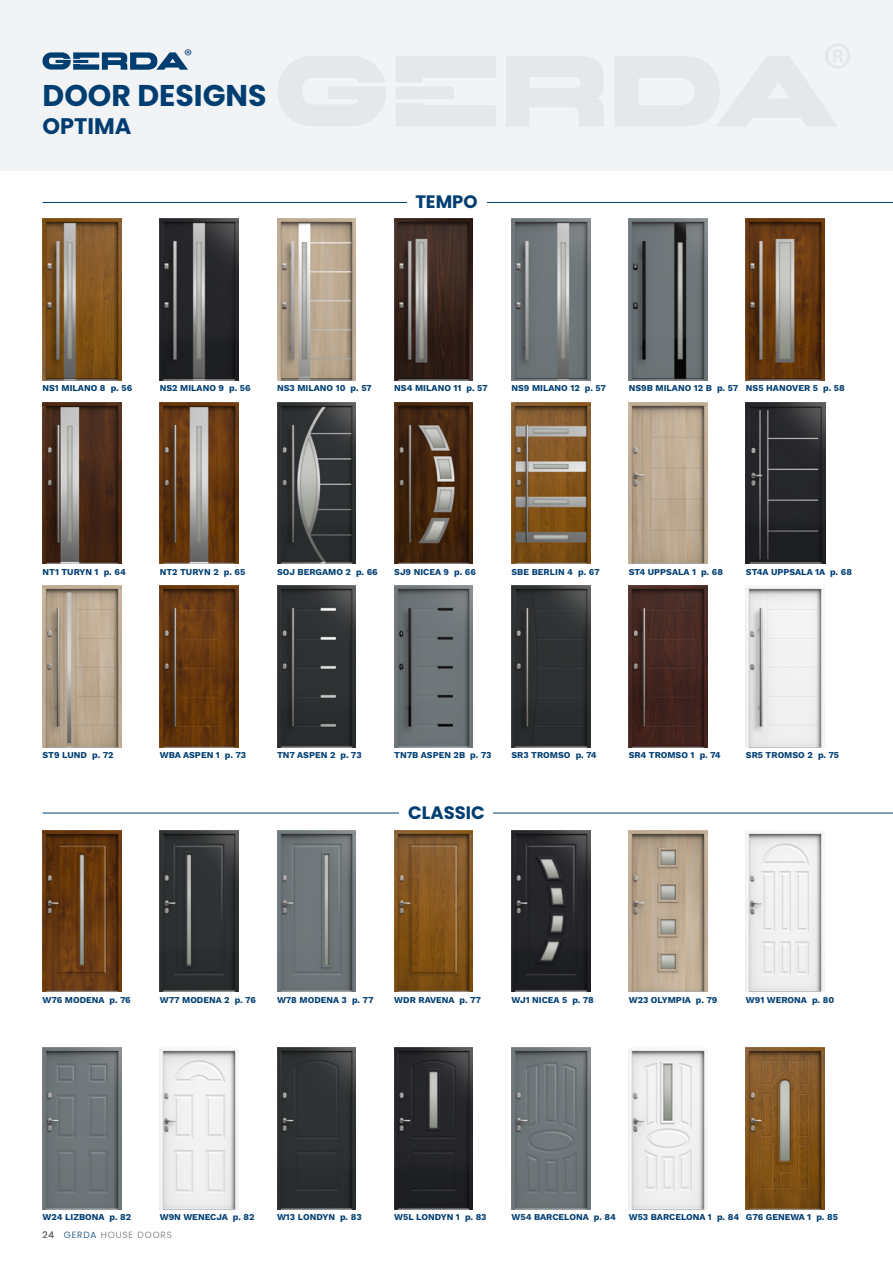
<style>
.page{position:relative;width:893px;height:1263px;background:#fff}
.page>*{position:absolute;margin:0;border:0;box-sizing:border-box;transform-origin:0 0}
.t1{font:700 30px "Poppins";color:#003e72}
.t2{font:700 22.5px "Poppins";color:#003e72}
.t3{font:700 18px "Poppins";color:#003e72}
.t4{font:700 9px "Work Sans";color:#003e72}
.t5{font:300 9px "Poppins";letter-spacing:.1em;color:#6c6d70}
.s1{color:#003e72}
</style>
<div class="page">
<div style="left:0;top:0;width:893px;height:170px;background:#f2f3f4"></div>
<svg style="left:506px;top:57px;width:98px;height:69px"></svg>
<svg style="left:615px;top:44px;width:235px;height:82px"></svg>
<svg style="left:278px;top:56px;width:108px;height:70px"></svg>
<svg style="left:396px;top:57px;width:100px;height:69px"></svg>
<img style="left:43px;top:219px;width:78px;height:161px">
<img style="left:160px;top:219px;width:78px;height:161px">
<img style="left:277px;top:219px;width:79px;height:161px">
<img style="left:394px;top:219px;width:79px;height:161px">
<img style="left:511px;top:219px;width:79px;height:161px">
<img style="left:629px;top:219px;width:78px;height:161px">
<img style="left:746px;top:219px;width:78px;height:161px">
<img style="left:43px;top:402px;width:78px;height:162px">
<img style="left:160px;top:402px;width:78px;height:162px">
<img style="left:277px;top:402px;width:79px;height:162px">
<img style="left:394px;top:402px;width:79px;height:162px">
<img style="left:394px;top:586px;width:79px;height:161px">
<img style="left:511px;top:586px;width:79px;height:161px">
<img style="left:629px;top:586px;width:78px;height:161px">
<img style="left:746px;top:586px;width:78px;height:161px">
<img style="left:511px;top:402px;width:79px;height:162px">
<img style="left:629px;top:402px;width:78px;height:162px">
<img style="left:43px;top:586px;width:78px;height:161px">
<img style="left:160px;top:586px;width:78px;height:161px">
<img style="left:277px;top:586px;width:79px;height:161px">
<img style="left:746px;top:402px;width:80px;height:162px">
<img style="left:43px;top:830px;width:78px;height:162px">
<img style="left:160px;top:830px;width:78px;height:162px">
<img style="left:277px;top:830px;width:79px;height:162px">
<img style="left:394px;top:830px;width:79px;height:162px">
<img style="left:511px;top:830px;width:79px;height:162px">
<img style="left:629px;top:830px;width:78px;height:162px">
<img style="left:746px;top:831px;width:78px;height:161px">
<img style="left:43px;top:1048px;width:78px;height:161px">
<img style="left:160px;top:1049px;width:78px;height:160px">
<img style="left:277px;top:1048px;width:79px;height:161px">
<img style="left:394px;top:1048px;width:79px;height:161px">
<img style="left:511px;top:1048px;width:79px;height:161px">
<img style="left:629px;top:1049px;width:78px;height:160px">
<img style="left:746px;top:1048px;width:78px;height:161px">
<svg style="left:43px;top:49px;width:148px;height:21px"></svg>
<hr style="left:43px;top:202px;width:850px;height:1px;background:#003e72">
<hr style="left:43px;top:813px;width:850px;height:1px;background:#003e72">
<div style="left:407px;top:191px;width:79px;height:21px;background:#fff"></div>
<div style="left:400px;top:802px;width:93px;height:21px;background:#fff"></div>
<p class="t1" style="left:43px;top:78px;width:226px">DOOR DESIGNS</p>
<p class="t2" style="left:43px;top:113px;width:90px">OPTIMA</p>
<p class="t3" style="left:415px;top:191px;width:64px">TEMPO</p>
<p class="t4" style="left:43px;top:383px;width:91px">NS1 MILANO 8 p. 56</p>
<p class="t4" style="left:160px;top:383px;width:93px">NS2 MILANO 9 p. 56</p>
<p class="t4" style="left:277px;top:383px;width:96px">NS3 MILANO 10 p. 57</p>
<p class="t4" style="left:394px;top:383px;width:95px">NS4 MILANO 11 p. 57</p>
<p class="t4" style="left:511px;top:383px;width:96px">NS9 MILANO 12 p. 57</p>
<p class="t4" style="left:629px;top:383px;width:111px">NS9B MILANO 12 B p. 57</p>
<p class="t4" style="left:746px;top:383px;width:100px">NS5 HANOVER 5 p. 58</p>
<p class="t4" style="left:43px;top:567px;width:85px">NT1 TURYN 1 p. 64</p>
<p class="t4" style="left:160px;top:567px;width:87px">NT2 TURYN 2 p. 65</p>
<p class="t4" style="left:277px;top:567px;width:102px">SOJ BERGAMO 2 p. 66</p>
<p class="t4" style="left:394px;top:567px;width:83px">SJ9 NICEA 9 p. 66</p>
<p class="t4" style="left:511px;top:567px;width:90px">SBE BERLIN 4 p. 67</p>
<p class="t4" style="left:629px;top:567px;width:96px">ST4 UPPSALA 1 p. 68</p>
<p class="t4" style="left:746px;top:567px;width:108px">ST4A UPPSALA 1A p. 68</p>
<p class="t4" style="left:43px;top:750px;width:73px">ST9 LUND p. 72</p>
<p class="t4" style="left:160px;top:750px;width:88px">WBA ASPEN 1 p. 73</p>
<p class="t4" style="left:277px;top:750px;width:86px">TN7 ASPEN 2 p. 73</p>
<p class="t4" style="left:394px;top:750px;width:99px">TN7B ASPEN 2B p. 73</p>
<p class="t4" style="left:511px;top:750px;width:87px">SR3 TROMSO p. 74</p>
<p class="t4" style="left:629px;top:750px;width:93px">SR4 TROMSO 1 p. 74</p>
<p class="t4" style="left:746px;top:750px;width:95px">SR5 TROMSO 2 p. 75</p>
<p class="t3" style="left:408px;top:802px;width:78px">CLASSIC</p>
<p class="t4" style="left:43px;top:995px;width:90px">W76 MODENA p. 76</p>
<p class="t4" style="left:160px;top:995px;width:98px">W77 MODENA 2 p. 76</p>
<p class="t4" style="left:277px;top:995px;width:98px">W78 MODENA 3 p. 77</p>
<p class="t4" style="left:394px;top:995px;width:88px">WDR RAVENA p. 77</p>
<p class="t4" style="left:511px;top:995px;width:84px">WJ1 NICEA 5 p. 78</p>
<p class="t4" style="left:629px;top:995px;width:90px">W23 OLYMPIA p. 79</p>
<p class="t4" style="left:746px;top:995px;width:90px">W91 WERONA p. 80</p>
<p class="t4" style="left:43px;top:1212px;width:90px">W24 LIZBONA p. 82</p>
<p class="t4" style="left:160px;top:1212px;width:96px">W9N WENECJA p. 82</p>
<p class="t4" style="left:277px;top:1212px;width:86px">W13 LONDYN p. 83</p>
<p class="t4" style="left:394px;top:1212px;width:94px">W5L LONDYN 1 p. 83</p>
<p class="t4" style="left:511px;top:1212px;width:106px">W54 BARCELONA p. 84</p>
<p class="t4" style="left:629px;top:1212px;width:112px">W53 BARCELONA 1 p. 84</p>
<p class="t4" style="left:746px;top:1212px;width:93px">G76 GENEWA 1 p. 85</p>
<p class="t5" style="left:43px;top:1230px;width:131px">24 <span class="s1">GERDA</span> HOUSE DOORS</p>
</div>
